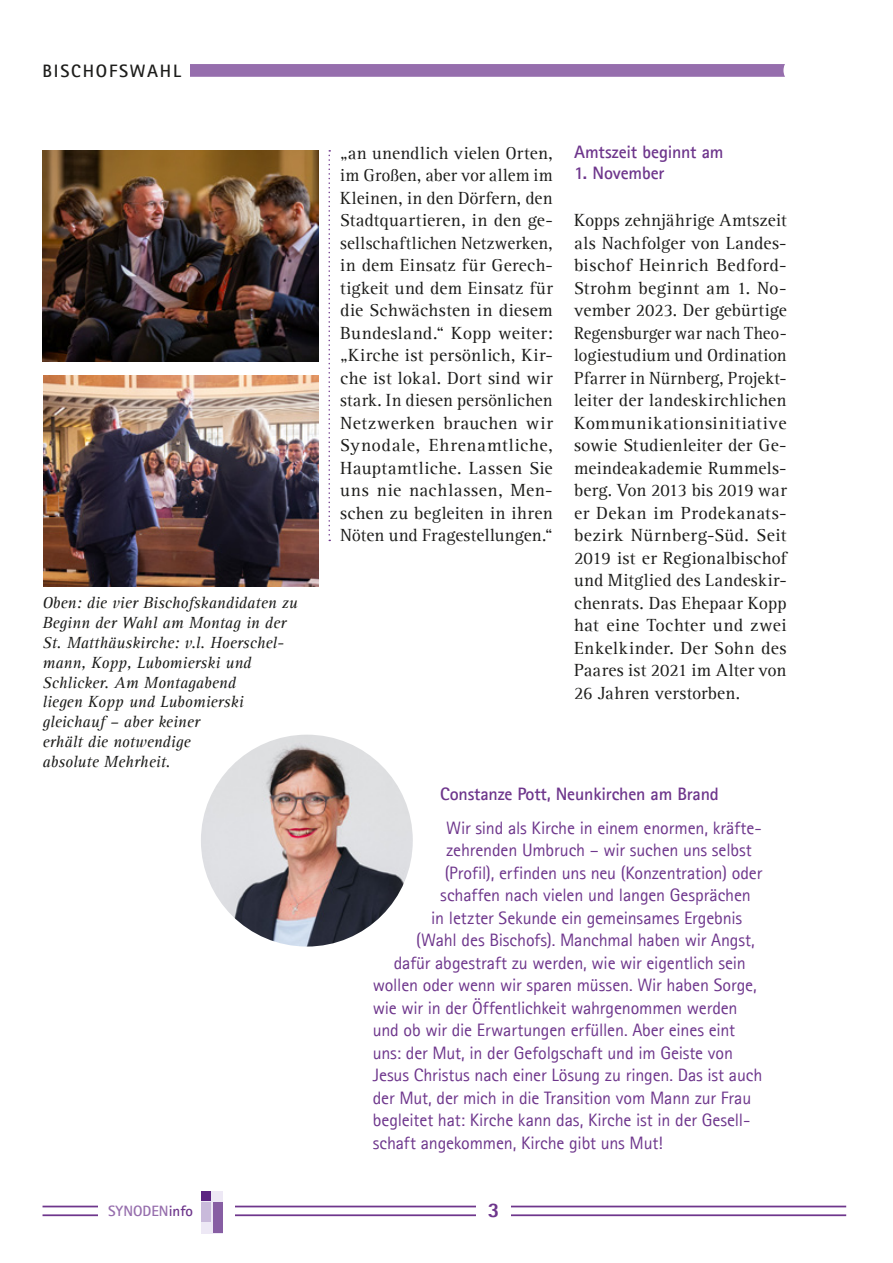
<style>
.page{position:relative;width:893px;height:1263px;background:#fff}
.page>*{position:absolute;margin:0;border:0;box-sizing:border-box;transform-origin:0 0}
.t1{font:800 21px "Agfa Rotis Sans Serif";color:#6e368c}
.Fließtext_l{font:18px/22.5px "Agfa Rotis Serif";letter-spacing:.01em;color:#1d1d1b;text-align:justify}
.Fließtext_II_Sans2{font:18px "Agfa Rotis Sans Serif";letter-spacing:-.01em;color:#6e368c}
.Sans_Fett{font:700 18px "Agfa Rotis Sans Serif";letter-spacing:-.01em;color:#6e368c}
.ZwÜ{font:700 18px "Agfa Rotis Sans Serif";letter-spacing:-.015em;color:#6e368c}
.Rubriktitel{font:700 18px "Agfa Rotis Sans Serif";letter-spacing:.1em;color:#1d1d1b}
.BU{font:italic 16.5px/19.8px "Agfa Rotis Serif";color:#1d1d1b}
.t2{font:700 15px "Agfa Rotis Sans Serif";color:#966ead}
.s1{color:#6e368c}
</style>
<div class="page">
<div style="left:106px;top:64px;width:681px;height:13px;background:#966ead"></div>
<div style="left:783px;top:56px;width:30px;height:29px;background:#fff;border-radius:50%"></div>
<hr style="left:43px;top:1205px;width:803px;height:2px;background:#6e368c">
<hr style="left:43px;top:1214px;width:803px;height:2px;background:#6e368c">
<div style="left:99px;top:1183px;width:136px;height:56px;background:#fff"></div>
<div style="left:201px;top:1191px;width:22px;height:42px;background:#ede8f5"></div>
<div style="left:213px;top:1202px;width:10px;height:31px;background:#875ea3"></div>
<div style="left:201px;top:1202px;width:10px;height:20px;background:#c9badb"></div>
<div style="left:201px;top:1191px;width:10px;height:9px;background:#5c2482"></div>
<div style="left:476px;top:1201px;width:34px;height:17px;background:#fff"></div>
<div style="left:43px;top:56px;width:146px;height:29px;background:#fff"></div>
<svg style="left:328px;top:150px;width:2px;height:391px"></svg>
<img style="left:43px;top:150px;width:276px;height:211px">
<img style="left:43px;top:375px;width:276px;height:211px">
<img style="left:201px;top:735px;width:212px;height:211px;border-radius:106px">
<p class="Rubriktitel" style="left:43px;top:59px;width:140px">BISCHOFSWAHL</p>
<p class="BU" style="left:43px;top:593px;width:257px">Oben: die vier Bischofskandidaten zu<br>Beginn der Wahl am Montag in der<br>St. Matthäuskirche: v.l. Hoerschel&shy;mann, Kopp, Lubomierski und<br>Schlicker. Am Montagabend<br>liegen Kopp und Lubomierski gleichauf – aber keiner<br>erhält die notwendige<br>absolute Mehrheit.</p>
<p class="Fließtext_l" style="left:340px;top:142px;width:214px">„an unendlich vielen Orten, im Großen, aber vor allem im Kleinen, in den Dörfern, den Stadtquartieren, in den ge&shy;sellschaftlichen Netzwerken, in dem Einsatz für Gerech&shy;tigkeit und dem Einsatz für die Schwächsten in diesem Bundesland.“ Kopp weiter: „Kirche ist persönlich, Kir&shy;che ist lokal. Dort sind wir stark. In diesen persönlichen Netzwerken brauchen wir Synodale, Ehrenamtliche, Hauptamtliche. Lassen Sie uns nie nachlassen, Men&shy;schen zu begleiten in ihren Nöten und Fragestellungen.“</p>
<p class="ZwÜ" style="left:574px;top:141px;width:151px">Amtszeit beginnt am</p>
<p class="ZwÜ" style="left:574px;top:162px;width:92px">1. November</p>
<p class="Fließtext_l" style="left:574px;top:209px;width:214px">Kopps zehnjährige Amtszeit als Nachfolger von Landes&shy;bischof Heinrich Bedford-Strohm beginnt am 1. No&shy;vember 2023. Der gebürtige Regensburger war nach Theo&shy;logiestudium und Ordination Pfarrer in Nürnberg, Projekt&shy;leiter der landeskirchlichen Kommunikationsinitiative sowie Studienleiter der Ge&shy;meindeakademie Rummels&shy;berg. Von 2013 bis 2019 war er Dekan im Prodekanats&shy;bezirk Nürnberg-Süd. Seit 2019 ist er Regionalbischof und Mitglied des Landeskir&shy;chenrats. Das Ehepaar Kopp hat eine Tochter und zwei Enkelkinder. Der Sohn des Paares ist 2021 im Alter von 26 Jahren verstorben.</p>
<p class="Sans_Fett" style="left:440px;top:783px;width:280px">Constanze Pott, Neunkirchen am Brand</p>
<p class="Fließtext_II_Sans2" style="left:446px;top:817px;width:317px">Wir sind als Kirche in einem enormen, kräfte-</p>
<p class="Fließtext_II_Sans2" style="left:446px;top:839px;width:307px">zehrenden Umbruch – wir suchen uns selbst</p>
<p class="Fließtext_II_Sans2" style="left:445px;top:862px;width:319px">(Profil), erfinden uns neu (Konzentration) oder</p>
<p class="Fließtext_II_Sans2" style="left:440px;top:884px;width:312px">schaffen nach vielen und langen Gesprächen</p>
<p class="Fließtext_II_Sans2" style="left:431px;top:907px;width:312px">in letzter Sekunde ein gemeinsames Ergebnis</p>
<p class="Fließtext_II_Sans2" style="left:416px;top:929px;width:340px">(Wahl des Bischofs). Manchmal haben wir Angst,</p>
<p class="Fließtext_II_Sans2" style="left:394px;top:952px;width:354px">dafür abgestraft zu werden, wie wir eigentlich sein</p>
<p class="Fließtext_II_Sans2" style="left:373px;top:974px;width:385px">wollen oder wenn wir sparen müssen. Wir haben Sorge,</p>
<p class="Fließtext_II_Sans2" style="left:373px;top:997px;width:366px">wie wir in der Öffentlichkeit wahrgenommen werden</p>
<p class="Fließtext_II_Sans2" style="left:373px;top:1019px;width:364px">und ob wir die Erwartungen erfüllen. Aber eines eint</p>
<p class="Fließtext_II_Sans2" style="left:373px;top:1042px;width:362px">uns: der Mut, in der Gefolgschaft und im Geiste von</p>
<p class="Fließtext_II_Sans2" style="left:373px;top:1064px;width:391px">Jesus Christus nach einer Lösung zu ringen. Das ist auch</p>
<p class="Fließtext_II_Sans2" style="left:373px;top:1087px;width:380px">der Mut, der mich in die Transition vom Mann zur Frau</p>
<p class="Fließtext_II_Sans2" style="left:373px;top:1109px;width:379px">begleitet hat: Kirche kann das, Kirche ist in der Gesell-</p>
<p class="Fließtext_II_Sans2" style="left:373px;top:1132px;width:292px">schaft angekommen, Kirche gibt uns Mut!</p>
<p class="t2" style="left:108px;top:1201px;width:87px">SYNODEN<span class="s1">info</span></p>
<p class="t1" style="left:488px;top:1196px;width:13px">3</p>
</div>
